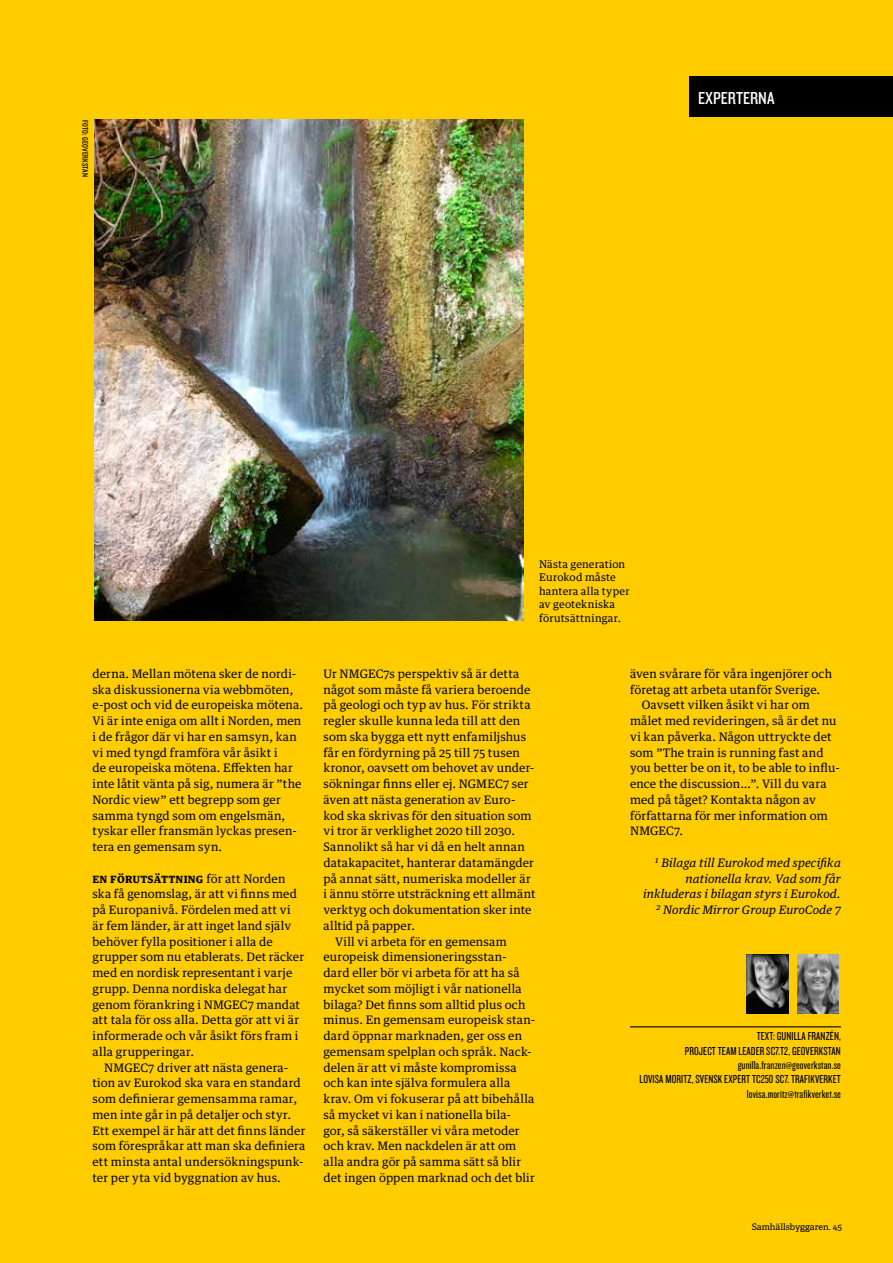
<style>
.page{position:relative;width:893px;height:1263px;background:#fc0}
.page>*{position:absolute;margin:0;border:0;box-sizing:border-box;transform-origin:0 0}
.t1{font:18px "Knockout 29 Junior Ltweight";color:#fff}
.t2{font:12px/14.4px "Knockout 28 Junior Feathrwt";letter-spacing:.01em;color:#000;text-align:right}
.t3{font:11.7px/15.8px "Guardian Text Egyp";letter-spacing:.015em;color:#000}
.t4{font:italic 11.7px/15.8px "Guardian Text Egyp";letter-spacing:.01em;color:#000;text-align:right}
.t5{font:10.5px/13.5px "Guardian Text Egyp";letter-spacing:.015em;color:#000}
.t6{font:9px "Adelle";color:#000}
.t7{font:8.25px "Knockout 29 Junior Ltweight";letter-spacing:.01em;color:#000}
.s1{font-weight:700}
</style>
<div class="page">
<div style="left:690px;top:77px;width:203px;height:40px;background:#000"></div>
<hr style="left:630px;top:1026px;width:211px;height:1px;background:#000">
<img style="left:95px;top:120px;width:428px;height:500px">
<img style="left:798px;top:954px;width:41px;height:60px">
<img style="left:747px;top:954px;width:41px;height:60px">
<p class="t7" style="left:91px;top:120px;width:58px;rotate:90deg">FOTO: GEOVERKSTAN</p>
<h1 class="t1" style="left:698px;top:87px;width:78px">EXPERTERNA</h1>
<p class="t3" style="left:92px;top:665px;width:212px">derna. Mellan mötena sker de nordi&shy;ska diskussionerna via webbmöten, e-post och vid de europeiska mötena.<br>Vi är inte eniga om allt i Norden, men i de frågor där vi har en samsyn, kan vi med tyngd framföra vår åsikt i<br>de europeiska mötena. Effekten har inte låtit vänta på sig, numera är ”the Nordic view” ett begrepp som ger samma tyngd som om engelsmän, tyskar eller fransmän lyckas presen&shy;tera en gemensam syn.</p>
<p class="t3" style="left:92px;top:869px;width:213px"><span class="s1">EN FÖRUTSÄTTNING</span> för att Norden ska få genomslag, är att vi finns med på Europanivå. Fördelen med att vi är fem länder, är att inget land själv behöver fylla positioner i alla de grupper som nu etablerats. Det räcker med en nordisk representant i varje grupp. Denna nordiska delegat har genom förankring i NMGEC7 mandat att tala för oss alla. Detta gör att vi är informerade och vår åsikt förs fram i alla grupperingar.</p>
<p class="t3" style="left:92px;top:1058px;width:214px;text-indent:12px">NMGEC7 driver att nästa genera&shy;tion av Eurokod ska vara en standard som definierar gemensamma ramar, men inte går in på detaljer och styr.<br>Ett exempel är här att det finns länder som förespråkar att man ska definiera ett minsta antal undersökningspunk&shy;ter per yta vid byggnation av hus.</p>
<p class="t5" style="left:539px;top:556px;width:92px">Nästa generation<br>Eurokod måste hantera alla typer av geotekniska förutsättningar.</p>
<p class="t3" style="left:323px;top:665px;width:197px">Ur NMGEC7s perspektiv så är detta</p>
<p class="t3" style="left:323px;top:680px;width:209px">något som måste få variera beroende</p>
<p class="t3" style="left:323px;top:696px;width:209px">på geologi och typ av hus. För strikta</p>
<p class="t3" style="left:323px;top:712px;width:198px">regler skulle kunna leda till att den</p>
<p class="t3" style="left:323px;top:728px;width:204px">som ska bygga ett nytt enfamiljshus</p>
<p class="t3" style="left:323px;top:743px;width:198px">får en fördyrning på 25 till 75 tusen</p>
<p class="t3" style="left:323px;top:759px;width:212px">kronor, oavsett om behovet av under-</p>
<p class="t3" style="left:323px;top:775px;width:207px">sökningar finns eller ej. NGMEC7 ser</p>
<p class="t3" style="left:323px;top:791px;width:194px">även att nästa generation av Euro-</p>
<p class="t3" style="left:323px;top:806px;width:210px">kod ska skrivas för den situation som</p>
<p class="t3" style="left:323px;top:822px;width:193px">vi tror är verklighet 2020 till 2030.</p>
<p class="t3" style="left:323px;top:838px;width:203px">Sannolikt så har vi då en helt annan</p>
<p class="t3" style="left:323px;top:854px;width:212px">datakapacitet, hanterar datamängder</p>
<p class="t3" style="left:323px;top:869px;width:209px">på annat sätt, numeriska modeller är</p>
<p class="t3" style="left:323px;top:885px;width:214px">i ännu större utsträckning ett allmänt</p>
<p class="t3" style="left:323px;top:901px;width:210px">verktyg och dokumentation sker inte</p>
<p class="t3" style="left:323px;top:917px;width:93px">alltid på papper.</p>
<p class="t3" style="left:335px;top:932px;width:173px">Vill vi arbeta för en gemensam</p>
<p class="t3" style="left:323px;top:948px;width:185px">europeisk dimensioneringsstan-</p>
<p class="t3" style="left:323px;top:964px;width:198px">dard eller bör vi arbeta för att ha så</p>
<p class="t3" style="left:323px;top:980px;width:200px">mycket som möjligt i vår nationella</p>
<p class="t3" style="left:323px;top:995px;width:204px">bilaga? Det finns som alltid plus och</p>
<p class="t3" style="left:323px;top:1011px;width:213px">minus. En gemensam europeisk stan-</p>
<p class="t3" style="left:323px;top:1027px;width:200px">dard öppnar marknaden, ger oss en</p>
<p class="t3" style="left:323px;top:1043px;width:210px">gemensam spelplan och språk. Nack-</p>
<p class="t3" style="left:323px;top:1058px;width:195px">delen är att vi måste kompromissa</p>
<p class="t3" style="left:323px;top:1074px;width:188px">och kan inte själva formulera alla</p>
<p class="t3" style="left:323px;top:1090px;width:212px">krav. Om vi fokuserar på att bibehålla</p>
<p class="t3" style="left:323px;top:1106px;width:189px">så mycket vi kan i nationella bila-</p>
<p class="t3" style="left:323px;top:1121px;width:198px">gor, så säkerställer vi våra metoder</p>
<p class="t3" style="left:323px;top:1137px;width:194px">och krav. Men nackdelen är att om</p>
<p class="t3" style="left:323px;top:1153px;width:199px">alla andra gör på samma sätt så blir</p>
<p class="t3" style="left:323px;top:1169px;width:213px">det ingen öppen marknad och det blir</p>
<p class="t3" style="left:630px;top:665px;width:204px">även svårare för våra ingenjörer och</p>
<p class="t3" style="left:630px;top:680px;width:192px">företag att arbeta utanför Sverige.</p>
<p class="t3" style="left:642px;top:696px;width:170px">Oavsett vilken åsikt vi har om</p>
<p class="t3" style="left:630px;top:712px;width:208px">målet med revideringen, så är det nu</p>
<p class="t3" style="left:630px;top:728px;width:203px">vi kan påverka. Någon uttryckte det</p>
<p class="t3" style="left:630px;top:743px;width:195px">som ”The train is running fast and</p>
<p class="t3" style="left:630px;top:759px;width:211px">you better be on it, to be able to influ-</p>
<p class="t3" style="left:630px;top:775px;width:198px">ence the discussion…”. Vill du vara</p>
<p class="t3" style="left:630px;top:791px;width:188px">med på tåget? Kontakta någon av</p>
<p class="t3" style="left:630px;top:806px;width:199px">författarna för mer information om</p>
<p class="t3" style="left:630px;top:822px;width:55px">NMGEC7.</p>
<p class="t4" style="left:643px;top:854px;width:199px"><sup>1</sup> Bilaga till Eurokod med specifika nationella krav. Vad som får inkluderas i bilagan styrs i Eurokod.<br><sup>2</sup> Nordic Mirror Group EuroCode 7</p>
<p class="t2" style="left:640px;top:1029px;width:203px">TEXT: GUNILLA FRANZÉN,<br>PROJECT TEAM LEADER SC7.T2, GEOVERKSTAN gunilla.franzen@geoverkstan.se<br>LOVISA MORITZ, SVENSK EXPERT TC250 SC7. TRAFIKVERKET lovisa.moritz@trafikverket.se</p>
<p class="t6" style="left:752px;top:1221px;width:92px">Samhällsbyggaren. 45</p>
</div>
